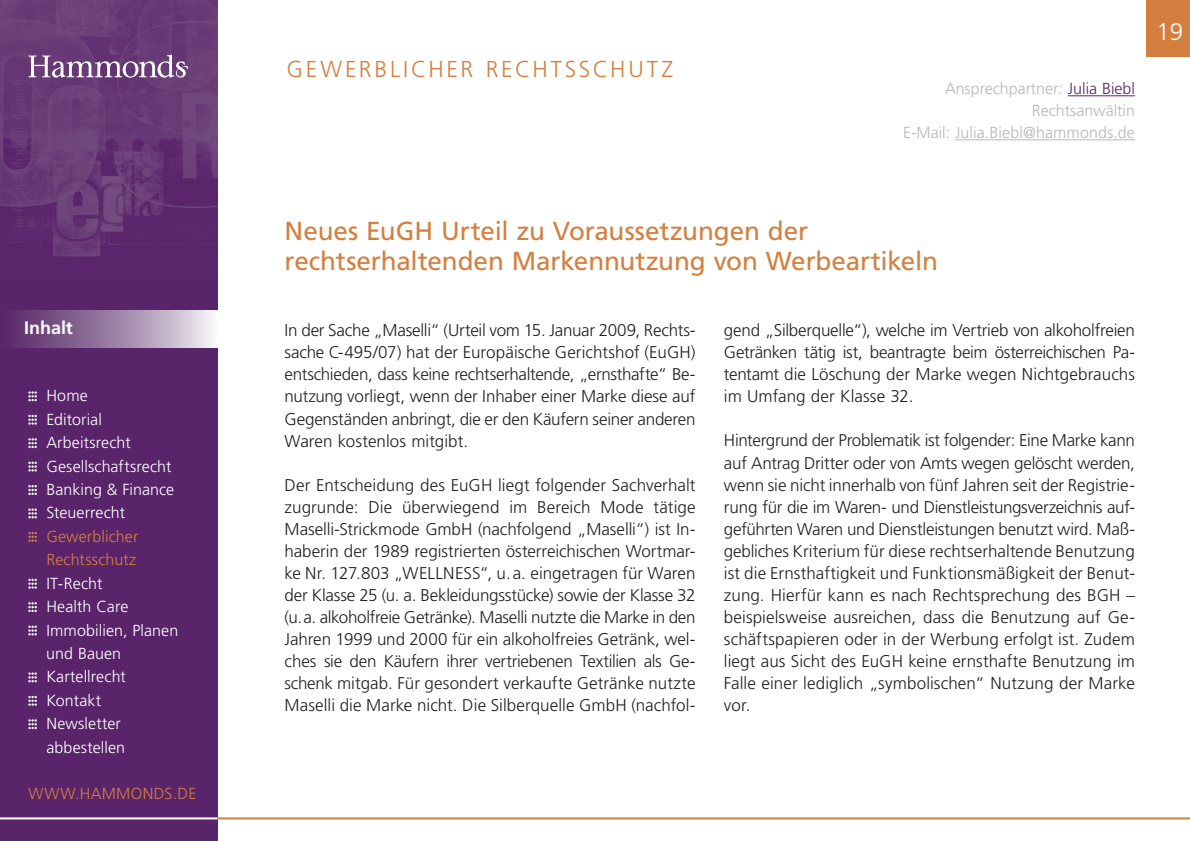
<style>
.page{position:relative;width:1190px;height:841px;background:#fff}
.page>*{position:absolute;margin:0;border:0;box-sizing:border-box;transform-origin:0 0}
.t1{font:26px/30px "Frutiger";letter-spacing:-.005em;color:#d37f3f}
.t2{font:300 24px "Frutiger";color:#fff}
.t3{font:300 23px "Frutiger";color:#d37f3f}
.t4{font:700 18px "Frutiger";letter-spacing:-.005em;color:#fff}
.t5{font:300 17px/22px "Frutiger";letter-spacing:.005em;color:#231f20;text-align:justify}
.t6{font:300 16px/23.4px "Frutiger";letter-spacing:.005em;color:#fff}
.t7{font:300 16px/22px "Frutiger";color:#b5b7bb;text-align:right}
.t8{font:300 16px/23.4px "Frutiger";letter-spacing:.01em;color:#d37f3f}
.s1{color:#5a246a}
</style>
<div class="page">
<svg style="left:0;top:309px;width:218px;height:40px;background:#9a7da4"></svg>
<hr style="left:196px;top:817px;width:994px;height:2px;background:#d37f3f">
<div style="left:0;top:349px;width:218px;height:491px;background:#5a246a"></div>
<div style="left:0;top:0;width:218px;height:309px;background:#5a246a"></div>
<hr style="left:0;top:817px;width:218px;height:2px;background:#fff">
<hr style="left:1068px;top:95px;width:67px;height:1px;background:#5a246a">
<hr style="left:955px;top:139px;width:180px;height:1px;background:#b5b7bb">
<div style="left:1147px;top:0;width:43px;height:57px;background:#d37f3f"></div>
<img style="left:0;top:0;width:218px;height:257px">
<svg style="left:28px;top:54px;width:160px;height:24px;background:#8e6c99"></svg>
<svg style="left:28px;top:391px;width:9px;height:10px"></svg>
<svg style="left:28px;top:414px;width:9px;height:10px"></svg>
<svg style="left:28px;top:438px;width:9px;height:10px"></svg>
<svg style="left:28px;top:461px;width:9px;height:10px"></svg>
<svg style="left:28px;top:485px;width:9px;height:10px"></svg>
<svg style="left:28px;top:508px;width:9px;height:10px"></svg>
<svg style="left:28px;top:532px;width:9px;height:9px"></svg>
<svg style="left:28px;top:578px;width:9px;height:10px"></svg>
<svg style="left:28px;top:602px;width:9px;height:10px"></svg>
<svg style="left:28px;top:625px;width:9px;height:10px"></svg>
<svg style="left:28px;top:672px;width:9px;height:10px"></svg>
<svg style="left:28px;top:695px;width:9px;height:10px"></svg>
<svg style="left:28px;top:719px;width:9px;height:10px"></svg>
<p class="t4" style="left:24px;top:317px;width:50px">Inhalt</p>
<p class="t6" style="left:46px;top:384px;width:129px">Home<br>Editorial<br>Arbeitsrecht<br>Gesellschaftsrecht<br>Banking &amp; Finance<br>Steuerrecht</p>
<p class="t8" style="left:46px;top:524px;width:94px">Gewerblicher<br>Rechtsschutz</p>
<p class="t6" style="left:46px;top:571px;width:133px">IT-Recht<br>Health Care<br>Immobilien, Planen und Bauen<br>Kartellrecht<br>Kontakt<br>Newsletter abbestellen</p>
<p class="t8" style="left:28px;top:782px;width:170px">WWW.HAMMONDS.DE</p>
<h3 class="t3" style="left:287px;top:56px;width:36px">Gewerblicher</h3>
<h3 class="t3" style="left:486px;top:56px;width:32px">Rechtsschutz</h3>
<p class="t7" style="left:903px;top:78px;width:233px">Ansprechpartner: <span class="s1">Julia Biebl<br></span>Rechtsanwältin<br>E-Mail: Julia.Biebl@hammonds.de</p>
<h2 class="t2" style="left:1157px;top:18px;width:28px">19</h2>
<h1 class="t1" style="left:285px;top:216px;width:655px">Neues EuGH U rteil zu Voraussetzungen der rechtserhaltenden Markennutzung von Werbeartikeln</h1>
<p class="t5" style="left:285px;top:319px;width:412px">In der Sache „Maselli“ (Urteil vom 15. Januar 2009, Rechts&shy;sache C-495/07) hat der Europäische Gerichtshof (EuGH) entschieden, dass keine rechtserhaltende, „ernsthafte“ Be&shy;nutzung vorliegt, wenn der Inhaber einer Marke diese auf Gegenständen anbringt, die er den Käufern seiner anderen Waren kostenlos mitgibt.</p>
<p class="t5" style="left:285px;top:473px;width:413px">Der Entscheidung des EuGH liegt folgender Sachverhalt zugrunde: Die überwiegend im Bereich Mode tätige Maselli-Strickmode GmbH (nachfolgend „Maselli“) ist In&shy;haberin der 1989 registrierten österreichischen Wortmar&shy;ke Nr. 127.803 „WELLNESS“, u.a. eingetragen für Waren der Klasse 25 (u. a. Bekleidungsstücke) sowie der Klasse 32 (u.a. alkoholfreie Getränke). Maselli nutzte die Marke in den Jahren 1999 und 2000 für ein alkoholfreies Getränk, wel&shy;ches sie den Käufern ihrer vertriebenen Textilien als Ge&shy;schenk mitgab. Für gesondert verkaufte Getränke nutzte Maselli die Marke nicht. Die Silberquelle GmbH (nachfol-</p>
<p class="t5" style="left:724px;top:319px;width:412px">gend „Silberquelle“), welche im Vertrieb von alkoholfreien Getränken tätig ist, beantragte beim österreichischen Pa&shy;tentamt die Löschung der Marke wegen Nichtgebrauchs im Umfang der Klasse 32.</p>
<p class="t5" style="left:724px;top:429px;width:413px">Hintergrund der Problematik ist folgender: Eine Marke kann auf Antrag Dritter oder von Amts wegen gelöscht werden, wenn sie nicht innerhalb von fünf Jahren seit der Registrie&shy;rung für die im Waren- und Dienstleistungsverzeichnis auf&shy;geführten Waren und Dienstleistungen benutzt wird. Maß&shy;gebliches Kriterium für diese rechtserhaltende Benutzung ist die Ernsthaftigkeit und Funktionsmäßigkeit der Benut&shy;zung. Hierfür kann es nach Rechtsprechung des BGH – beispielsweise ausreichen, dass die Benutzung auf Ge&shy;schäftspapieren oder in der Werbung erfolgt ist. Zudem liegt aus Sicht des EuGH keine ernsthafte Benutzung im Falle einer lediglich „symbolischen“ Nutzung der Marke vor.</p>
</div>
